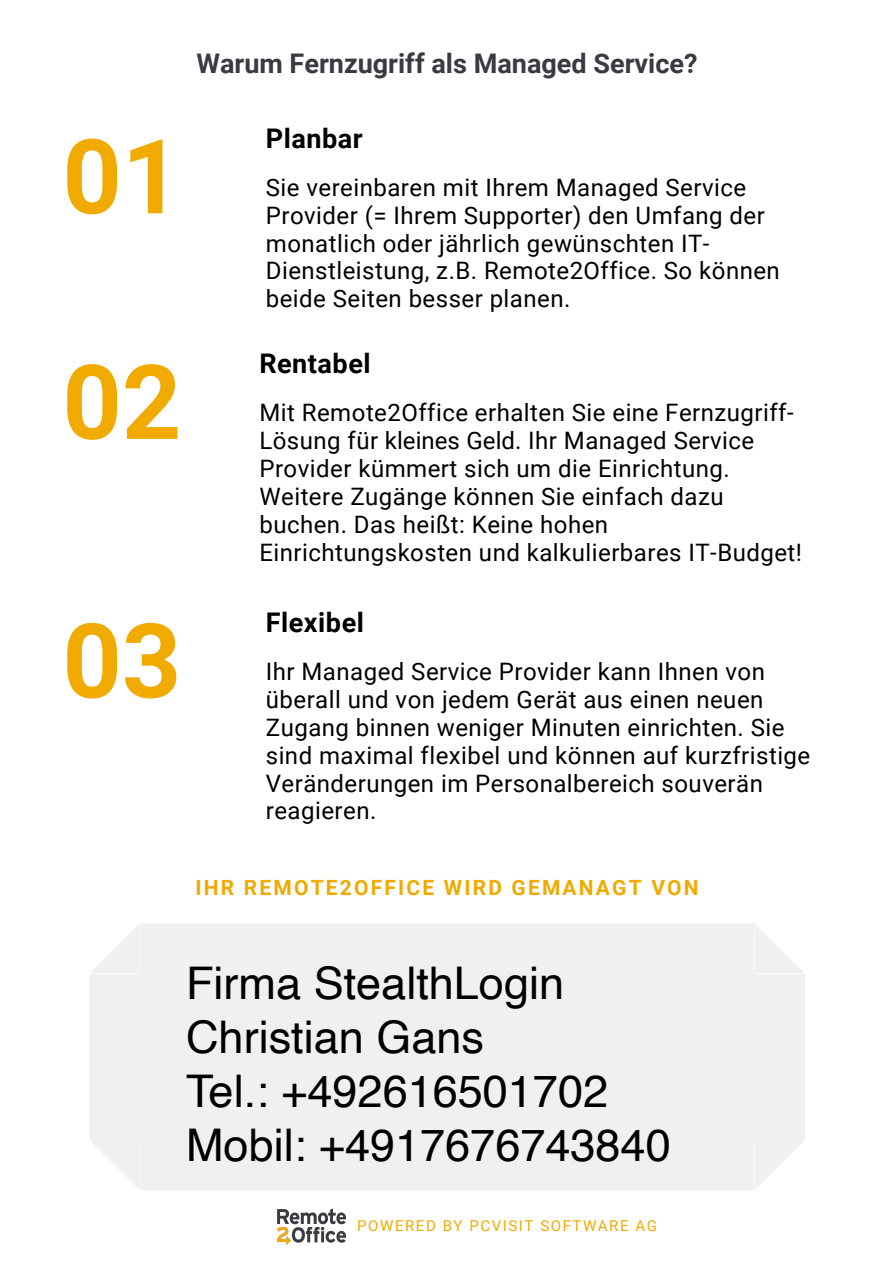
<style>
.page{position:relative;width:894px;height:1264px;background:#fff}
.page>*{position:absolute;margin:0;border:0;box-sizing:border-box;transform-origin:0 0}
.t1{font:700 103.65px "Roboto";color:#f0aa00}
.t2{font:45px/54px "Helvetica";color:#000}
.t3{font:700 27px "Roboto";color:#393a42}
.t4{font:700 27px "Roboto";letter-spacing:.02em;color:#000}
.t5{font:24px/27.9px "Roboto";letter-spacing:.02em;color:#000}
.t6{font:700 21px "Roboto";letter-spacing:.105em;color:#f0aa00}
.t7{font:15px "Roboto";letter-spacing:.105em;color:#f0aa00}
</style>
<div class="page">
<div style="left:90px;top:923px;width:714px;height:267px;background:#eff0f2"></div>
<img style="left:277px;top:1208px;width:69px;height:36px">
<p class="t3" style="left:196px;top:48px;width:502px">Warum Fernzugriff als Managed Service?</p>
<h1 class="t1" style="left:62px;top:117px;width:120px">01</h1>
<p class="t4" style="left:266px;top:123px;width:98px">Planbar</p>
<p class="t5" style="left:266px;top:174px;width:515px">Sie vereinbaren mit Ihrem Managed Service Provider (= Ihrem Supporter) den Umfang der monatlich oder jährlich gewünschten IT-Dienstleistung, z.B. Remote2Office. So können beide Seiten besser planen.</p>
<h1 class="t1" style="left:62px;top:343px;width:120px">02</h1>
<p class="t4" style="left:259px;top:348px;width:113px">Rentabel</p>
<p class="t5" style="left:259px;top:399px;width:544px">Mit Remote2Office erhalten Sie eine Fernzugriff-Lösung für kleines Geld. Ihr Managed Service Provider kümmert sich um die Einrichtung.<br>Weitere Zugänge können Sie einfach dazu buchen. Das heißt: Keine hohen Einrichtungskosten und kalkulierbares IT-Budget!</p>
<h1 class="t1" style="left:62px;top:601px;width:120px">03</h1>
<p class="t4" style="left:266px;top:607px;width:100px">Flexibel</p>
<p class="t5" style="left:266px;top:657px;width:546px">Ihr Managed Service Provider kann Ihnen von überall und von jedem Gerät aus einen neuen Zugang binnen weniger Minuten einrichten. Sie sind maximal flexibel und können auf kurzfristige Veränderungen im Personalbereich souverän reagieren.</p>
<p class="t6" style="left:195px;top:875px;width:504px">IHR REMOTE2OFFICE WIRD GEMANAGT VON</p>
<h2 class="t2" style="left:186px;top:959px;width:486px">Firma StealthLogin<br>Christian Gans<br>Tel.: +492616501702<br>Mobil: +4917676743840</h2>
<p class="t7" style="left:357px;top:1216px;width:301px">POWERED BY PCVISIT SOFTWARE AG</p>
</div>
